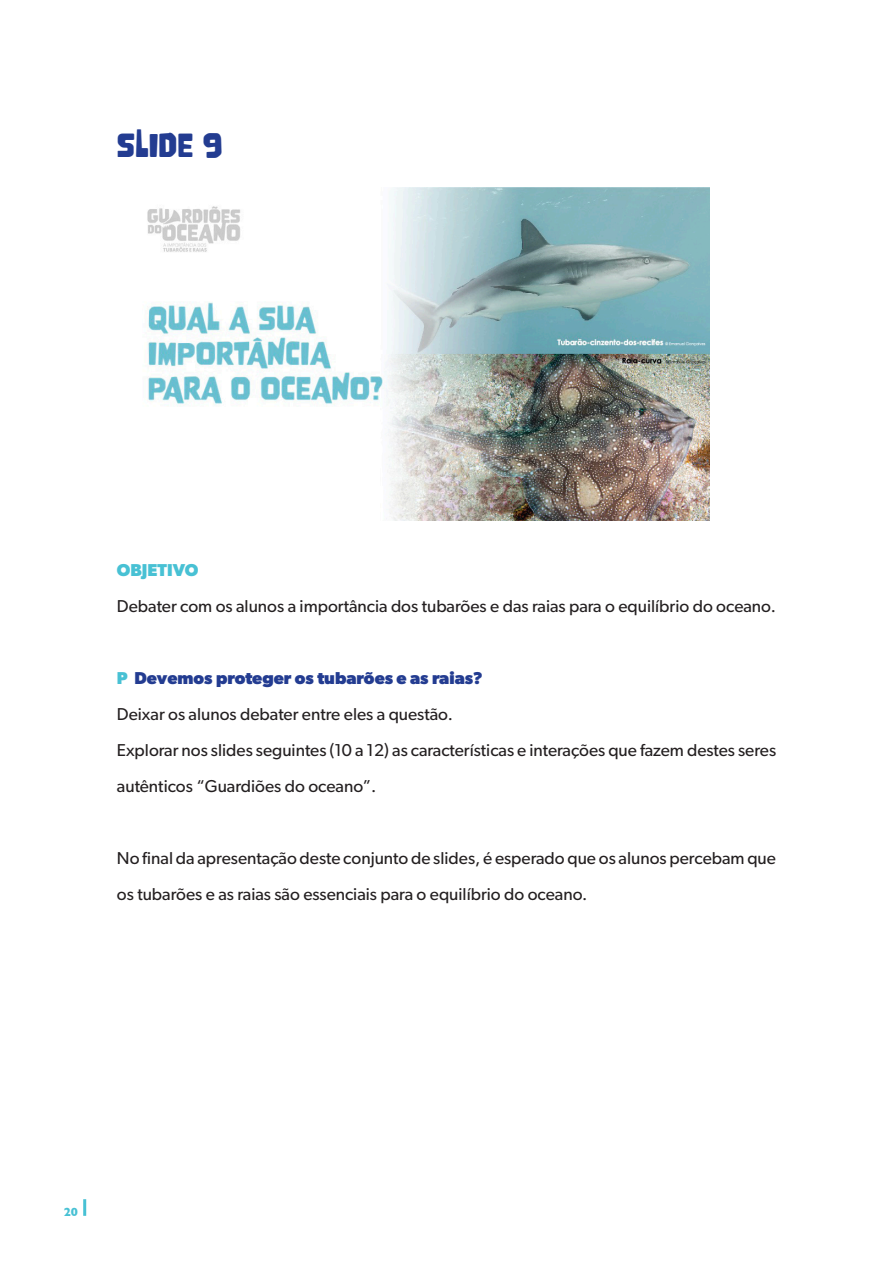
<style>
.page{position:relative;width:893px;height:1263px;background:#fff}
.page>*{position:absolute;margin:0;border:0;box-sizing:border-box;transform-origin:0 0}
.t1{font:30px "Nove";color:#233c91}
.t2{font:17.25px/36px "Gibson";color:#231f20}
.t3{font:700 17.25px "Gibson";color:#48c1d4}
.t4{font:700 12px "Gill Sans";color:#48c1d4}
.s1{font-weight:700;color:#48c1d4}
.s2{font-weight:700;color:#233c91}
</style>
<div class="page">
<hr style="left:83px;top:1199px;width:3px;height:17px;background:#48c1d4">
<img style="left:147px;top:187px;width:563px;height:333px">
<h1 class="t1" style="left:117px;top:128px;width:107px">SLIDE 9</h1>
<p class="t3" style="left:117px;top:560px;width:83px">OBJETIVO</p>
<p class="t2" style="left:117px;top:588px;width:660px">Debater com os alunos a importância dos tubarões e das raias para o equilíbrio do oceano.</p>
<p class="t2" style="left:117px;top:660px;width:661px"><span class="s1">P</span> <span class="s2">Devemos proteger os tubarões e as raias?<br></span>Deixar os alunos debater entre eles a questão.<br>Explorar nos slides seguintes (10 a 12) as características e interações que fazem destes seres autênticos “Guardiões do oceano”.</p>
<p class="t2" style="left:117px;top:840px;width:661px">No final da apresentação deste conjunto de slides, é esperado que os alunos percebam que os tubarões e as raias são essenciais para o equilíbrio do oceano.</p>
<p class="t4" style="left:64px;top:1202px;width:16px">20</p>
</div>
